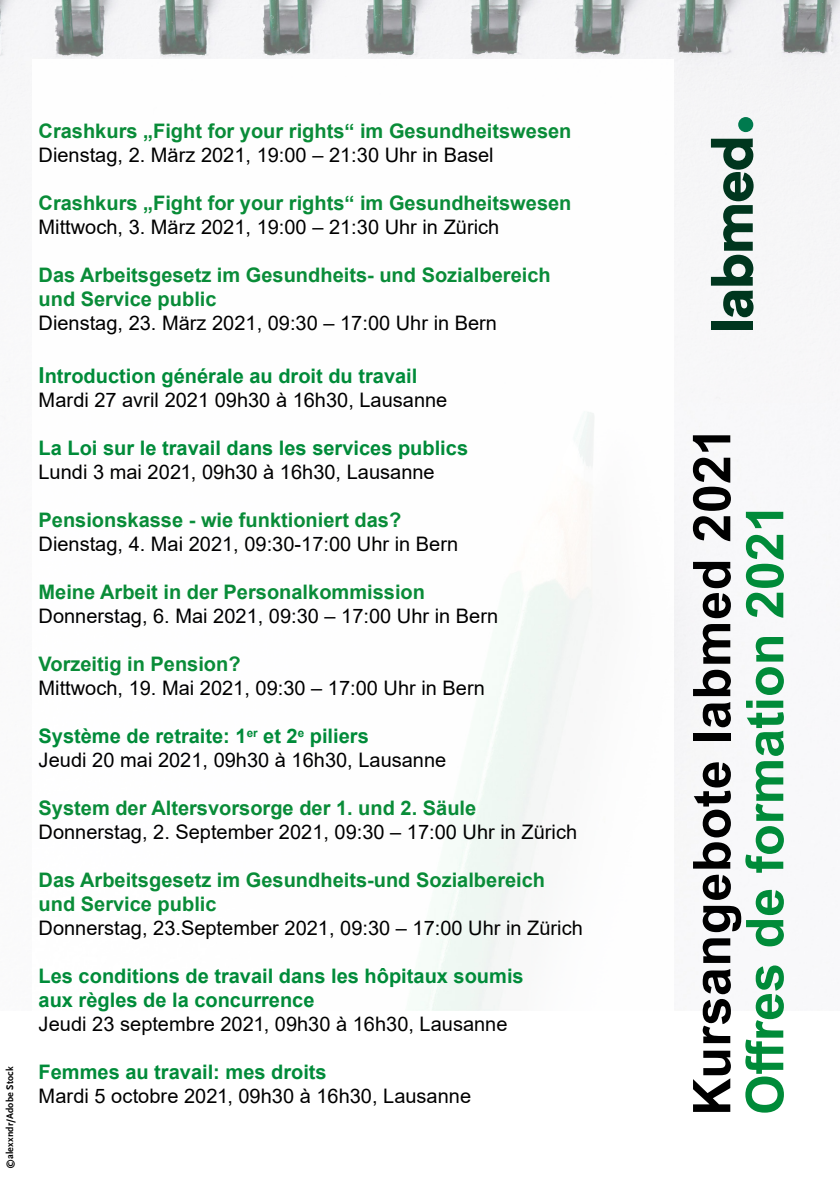
<style>
.page{position:relative;width:840px;height:1191px;background:#fff}
.page>*{position:absolute;margin:0;border:0;box-sizing:border-box;transform-origin:0 0}
.t1{font:700 52px "Arial";letter-spacing:.01em;color:#000}
.t2{font:700 52px "Arial";color:#008b39}
.t3{font:20px/24px "Arial";color:#000}
.t4{font:700 20px/24px "Arial";color:#098c38}
.t5{font:700 20px/24px "Arial";color:#008b39}
.t6{font:700 10px "Scala Sans";letter-spacing:.015em;color:#000}
.s1{font-weight:700;font-size:22px;color:#008b39}
.s2{font-weight:700;color:#008b39}
</style>
<div class="page">
<img style="left:0;top:0;width:839px;height:67px">
<img style="left:674px;top:67px;width:165px;height:712px">
<img style="left:33px;top:60px;width:640px;height:950px">
<div style="left:710px;top:321px;width:42px;height:9px;background:#00361e"></div>
<svg style="left:710px;top:138px;width:43px;height:179px"></svg>
<div style="left:737px;top:117px;width:15px;height:15px;background:#007a4e;border-radius:50%"></div>
<p class="t6" style="left:4px;top:1169px;width:104px;rotate:-90deg">©alexxndr/Adobe Stock</p>
<p class="t4" style="left:39px;top:119px;width:534px">Crashkurs „Fight for your rights“ im Gesundheitswesen</p>
<p class="t3" style="left:39px;top:143px;width:456px">Dienstag, 2. März 2021, 19:00 – 21:30 Uhr in Basel</p>
<p class="t4" style="left:39px;top:191px;width:534px">Crashkurs „Fight for your rights“ im Gesundheitswesen</p>
<p class="t3" style="left:39px;top:215px;width:462px">Mittwoch, 3. März 2021, 19:00 – 21:30 Uhr in Zürich</p>
<p class="t4" style="left:39px;top:263px;width:513px">Das Arbeitsgesetz im Gesundheits- und Sozialbereich und Service public</p>
<p class="t3" style="left:39px;top:311px;width:460px">Dienstag, 23. März 2021, 09:30 – 17:00 Uhr in Bern</p>
<p class="t3" style="left:39px;top:364px;width:410px"><span class="s1">I</span><span class="s2">ntroduction générale au droit du travail<br></span>Mardi 27 avril 2021 09h30 à 16h30, Lausanne</p>
<p class="t5" style="left:39px;top:436px;width:431px">La Loi sur le travail dans les services publics</p>
<p class="t3" style="left:39px;top:460px;width:397px">Lundi 3 mai 2021, 09h30 à 16h30, Lausanne</p>
<p class="t4" style="left:39px;top:508px;width:364px">Pensionskasse - wie funktioniert das?</p>
<p class="t3" style="left:39px;top:532px;width:421px">Dienstag, 4. Mai 2021, 09:30-17:00 Uhr in Bern</p>
<p class="t4" style="left:39px;top:580px;width:388px">Meine Arbeit in der Personalkommission</p>
<p class="t3" style="left:39px;top:604px;width:461px">Donnerstag, 6. Mai 2021, 09:30 – 17:00 Uhr in Bern</p>
<p class="t4" style="left:39px;top:652px;width:203px">Vorzeitig in Pension?</p>
<p class="t3" style="left:39px;top:676px;width:447px">Mittwoch, 19. Mai 2021, 09:30 – 17:00 Uhr in Bern</p>
<p class="t3" style="left:39px;top:724px;width:409px"><span class="s2">Système de retraite: 1</span><sup>er</sup> <span class="s2">et 2</span><sup>e</sup> <span class="s2">piliers<br></span>Jeudi 20 mai 2021, 09h30 à 16h30, Lausanne</p>
<p class="t4" style="left:39px;top:796px;width:439px">System der Altersvorsorge der 1. und 2. Säule</p>
<p class="t3" style="left:39px;top:820px;width:540px">Donnerstag, 2. September 2021, 09:30 – 17:00 Uhr in Zürich</p>
<p class="t4" style="left:39px;top:868px;width:508px">Das Arbeitsgesetz im Gesundheits-und Sozialbereich und Service public</p>
<p class="t3" style="left:39px;top:916px;width:545px">Donnerstag, 23.September 2021, 09:30 – 17:00 Uhr in Zürich</p>
<p class="t5" style="left:39px;top:964px;width:486px">Les conditions de travail dans les hôpitaux soumis aux règles de la concurrence</p>
<p class="t3" style="left:39px;top:1012px;width:470px">Jeudi 23 septembre 2021, 09h30 à 16h30, Lausanne</p>
<p class="t5" style="left:39px;top:1060px;width:289px">Femmes au travail: mes droits</p>
<p class="t3" style="left:39px;top:1084px;width:434px">Mardi 5 octobre 2021, 09h30 à 16h30, Lausanne</p>
<h1 class="t1" style="left:675px;top:1115px;width:690px;rotate:-90deg">Kursangebote labmed 2021</h1>
<h1 class="t2" style="left:728px;top:1114px;width:613px;rotate:-90deg">Offres de formation 2021</h1>
</div>
